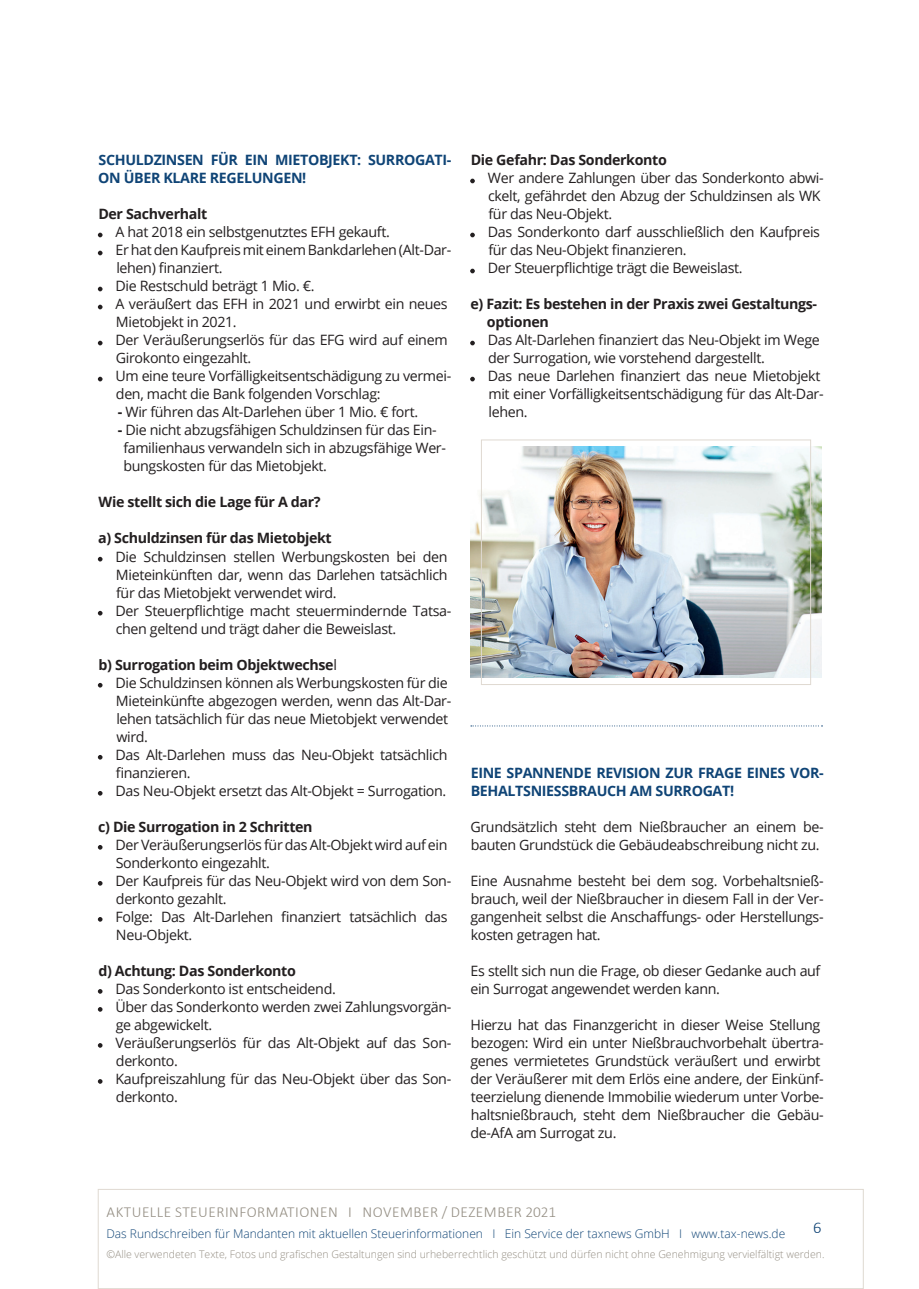
<style>
.page{position:relative;width:919px;height:1289px;background:#fff}
.page>*{position:absolute;margin:0;border:0;box-sizing:border-box;transform-origin:0 0}
.t1{font:300 16.5px "Calibri";color:#0f4476}
.t2{font:300 15.3px "Calibri";letter-spacing:.03em;color:#948e83}
.t3{font:14.25px/18px "Open Sans";letter-spacing:-.025em;color:#231f20}
.t4{font:700 14.25px/18px "Open Sans";letter-spacing:-.025em;color:#231f20}
.t5{font:700 14.25px/18px "Open Sans";letter-spacing:-.025em;color:#0f4476}
.t6{font:300 12px "Open Sans";color:#0f4476}
.t7{font:300 10.5px "Open Sans";color:#948e83}
.s1{font-weight:700}
</style>
<div class="page">
<div style="left:98px;top:1188px;width:765px;height:100px;border:1px solid #dfd9d1"></div>
<svg style="left:98px;top:233px;width:4px;height:4px"></svg>
<svg style="left:98px;top:251px;width:4px;height:4px"></svg>
<svg style="left:98px;top:287px;width:4px;height:4px"></svg>
<svg style="left:98px;top:305px;width:4px;height:4px"></svg>
<svg style="left:98px;top:341px;width:4px;height:4px"></svg>
<svg style="left:98px;top:377px;width:4px;height:4px"></svg>
<svg style="left:98px;top:557px;width:4px;height:4px"></svg>
<svg style="left:98px;top:611px;width:4px;height:4px"></svg>
<svg style="left:98px;top:683px;width:4px;height:4px"></svg>
<svg style="left:98px;top:755px;width:4px;height:4px"></svg>
<svg style="left:98px;top:791px;width:4px;height:4px"></svg>
<svg style="left:98px;top:845px;width:4px;height:4px"></svg>
<svg style="left:98px;top:881px;width:4px;height:4px"></svg>
<svg style="left:98px;top:917px;width:4px;height:4px"></svg>
<svg style="left:98px;top:989px;width:4px;height:4px"></svg>
<svg style="left:98px;top:1007px;width:4px;height:4px"></svg>
<svg style="left:98px;top:1043px;width:4px;height:4px"></svg>
<svg style="left:98px;top:1079px;width:4px;height:4px"></svg>
<svg style="left:470px;top:179px;width:5px;height:4px"></svg>
<svg style="left:470px;top:233px;width:5px;height:4px"></svg>
<svg style="left:470px;top:269px;width:5px;height:4px"></svg>
<svg style="left:470px;top:341px;width:5px;height:4px"></svg>
<svg style="left:470px;top:377px;width:5px;height:4px"></svg>
<img style="left:470px;top:446px;width:351px;height:231px">
<div style="left:481px;top:439px;width:330px;height:246px;border:1px solid #dfd9d1"></div>
<svg style="left:471px;top:725px;width:351px;height:1px"></svg>
<p class="t5" style="left:98px;top:151px;width:354px">SCHULDZINSEN FÜR EIN MIETOBJEKT: SURROGATI-<br>ON ÜBER KLARE REGELUNGEN!</p>
<p class="t4" style="left:98px;top:205px;width:110px">Der Sachverhalt</p>
<p class="t3" style="left:115px;top:223px;width:337px">A hat 2018 ein selbstgenutztes EFH gekauft.<br>Er hat den Kaufpreis mit einem Bankdarlehen (Alt-Dar&shy;lehen) finanziert.<br>Die Restschuld beträgt 1 Mio. €.<br>A veräußert das EFH in 2021 und erwirbt ein neues Mietobjekt in 2021.<br>Der Veräußerungserlös für das EFG wird auf einem Girokonto eingezahlt.<br>Um eine teure Vorfälligkeitsentschädigung zu vermei&shy;den, macht die Bank folgenden Vorschlag:</p>
<p class="t3" style="left:118px;top:403px;width:302px"><span class="s1">-</span> Wir führen das Alt-Darlehen über 1 Mio. € fort.</p>
<p class="t3" style="left:123px;top:421px;width:324px;text-indent:-5px"><span class="s1">-</span> Die nicht abzugsfähigen Schuldzinsen für das Ein&shy;familienhaus verwandeln sich in abzugsfähige Wer&shy;bungskosten für das Mietobjekt.</p>
<p class="t4" style="left:99px;top:493px;width:224px">Wie stellt sich die Lage für A dar?</p>
<p class="t4" style="left:98px;top:529px;width:235px">a) Schuldzinsen für das Mietobjekt</p>
<p class="t3" style="left:115px;top:547px;width:337px">Die Schuldzinsen stellen Werbungskosten bei den Mieteinkünften dar, wenn das Darlehen tatsächlich für das Mietobjekt verwendet wird.<br>Der Steuerpflichtige macht steuermindernde Tatsa&shy;chen geltend und trägt daher die Beweislast.</p>
<p class="t3" style="left:115px;top:655px;width:337px;text-indent:-17px"><span class="s1">b) Surrogation beim Objektwechse</span>l<br>Die Schuldzinsen können als Werbungskosten für die Mieteinkünfte abgezogen werden, wenn das Alt-Dar&shy;lehen tatsächlich für das neue Mietobjekt verwendet wird.<br>Das Alt-Darlehen muss das Neu-Objekt tatsächlich finanzieren.<br>Das Neu-Objekt ersetzt das Alt-Objekt = Surrogation.</p>
<p class="t4" style="left:98px;top:817px;width:216px">c) Die Surrogation in 2 Schritten</p>
<p class="t3" style="left:115px;top:835px;width:337px">Der Veräußerungserlös für das Alt-Objekt wird auf ein Sonderkonto eingezahlt.<br>Der Kaufpreis für das Neu-Objekt wird von dem Son&shy;derkonto gezahlt.<br>Folge: Das Alt-Darlehen finanziert tatsächlich das Neu-Objekt.</p>
<p class="t4" style="left:98px;top:961px;width:199px">d) Achtung: Das Sonderkonto</p>
<p class="t3" style="left:115px;top:979px;width:337px">Das Sonderkonto ist entscheidend.<br>Über das Sonderkonto werden zwei Zahlungsvorgän&shy;ge abgewickelt.<br>Veräußerungserlös für das Alt-Objekt auf das Son&shy;derkonto.<br>Kaufpreiszahlung für das Neu-Objekt über das Son&shy;derkonto.</p>
<p class="t4" style="left:470px;top:151px;width:198px">Die Gefahr: Das Sonderkonto</p>
<p class="t3" style="left:488px;top:169px;width:337px">Wer andere Zahlungen über das Sonderkonto abwi&shy;ckelt, gefährdet den Abzug der Schuldzinsen als WK für das Neu-Objekt.<br>Das Sonderkonto darf ausschließlich den Kaufpreis für das Neu-Objekt finanzieren.<br>Der Steuerpflichtige trägt die Beweislast.</p>
<p class="t4" style="left:487px;top:295px;width:332px;text-indent:-16px">e) Fazit: Es bestehen in der Praxis zwei Gestaltungs&shy;optionen</p>
<p class="t3" style="left:488px;top:331px;width:337px">Das Alt-Darlehen finanziert das Neu-Objekt im Wege der Surrogation, wie vorstehend dargestellt.<br>Das neue Darlehen finanziert das neue Mietobjekt mit einer Vorfälligkeitsentschädigung für das Alt-Dar&shy;lehen.</p>
<p class="t5" style="left:470px;top:763px;width:354px">EINE SPANNENDE REVISION ZUR FRAGE EINES VOR-<br>BEHALTSNIESSBRAUCH AM SURROGAT!</p>
<p class="t3" style="left:470px;top:817px;width:354px">Grundsätzlich steht dem Nießbraucher an einem be&shy;bauten Grundstück die Gebäudeabschreibung nicht zu.</p>
<p class="t3" style="left:470px;top:871px;width:354px;text-align:justify">Eine Ausnahme besteht bei dem sog. Vorbehaltsnieß&shy;brauch, weil der Nießbraucher in diesem Fall in der Ver&shy;gangenheit selbst die Anschaffungs- oder Herstellungs&shy;kosten getragen hat.</p>
<p class="t3" style="left:470px;top:961px;width:351px">Es stellt sich nun die Frage, ob dieser Gedanke auch auf ein Surrogat angewendet werden kann.</p>
<p class="t3" style="left:470px;top:1015px;width:354px">Hierzu hat das Finanzgericht in dieser Weise Stellung bezogen: Wird ein unter Nießbrauchvorbehalt übertra&shy;genes vermietetes Grundstück veräußert und erwirbt der Veräußerer mit dem Erlös eine andere, der Einkünf&shy;teerzielung dienende Immobilie wiederum unter Vorbe&shy;haltsnießbrauch, steht dem Nießbraucher die Gebäu&shy;de-AfA am Surrogat zu.</p>
<p class="t2" style="left:107px;top:1202px;width:451px">AKTUELLE STEUERINFORMATIONEN I NOVEMBER / DEZEMBER 2021</p>
<p class="t6" style="left:106px;top:1224px;width:680px">Das Rundschreiben für Mandanten mit aktuellen Steuerinformationen I Ein Service der taxnews GmbH I www.tax-news.de</p>
<p class="t7" style="left:106px;top:1246px;width:719px">©Alle verwendeten Texte, Fotos und grafischen Gestaltungen sind urheberrechtlich geschützt und dürfen nicht ohne Genehmigung vervielfältigt werden.</p>
<p class="t1" style="left:813px;top:1216px;width:10px">6</p>
</div>
